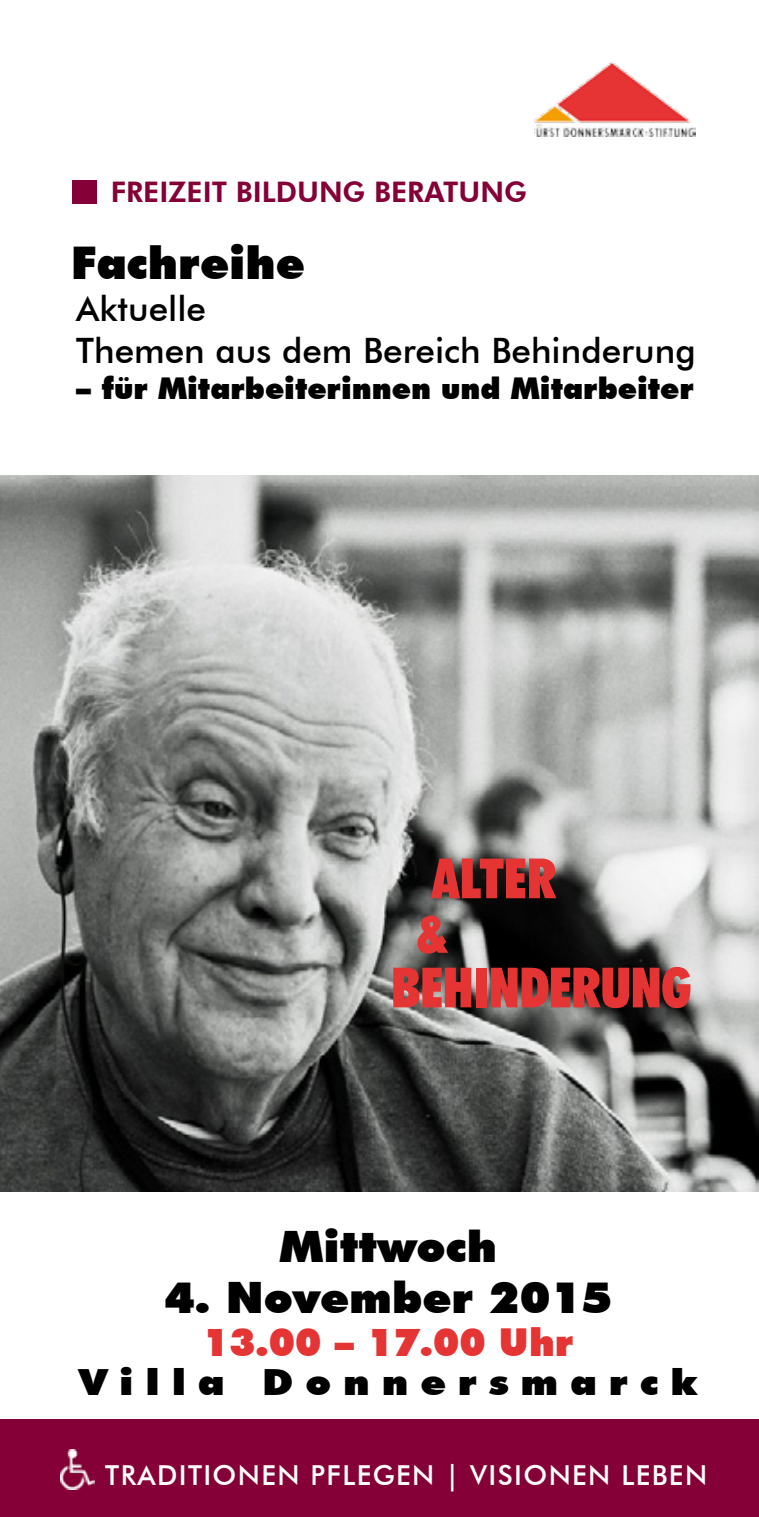
<style>
.page{position:relative;width:759px;height:1517px;background:#fff}
.page>*{position:absolute;margin:0;border:0;box-sizing:border-box;transform-origin:0 0}
.t1{font:900 condensed 55.75px "Futura BT";letter-spacing:-.01em;color:#e53434}
.t2{font:900 condensed 51.25px "Futura BT";color:#e53434}
.t3{font:900 45px "Futura BT";color:#000}
.t4{font:900 43.25px "Futura BT";color:#000;scale:1.04 1}
.t5{font:900 38.5px "Futura BT";color:#e53434}
.t6{font:900 36px "Futura BT";letter-spacing:.3em;color:#000;scale:1.1 1}
.t7{font:500 35px/42px "Futura BT";color:#000}
.t8{font:900 30px "Futura BT";color:#000}
.t9{font:800 28.25px "Futura BT";color:#840036}
.t10{font:500 27.5px "Futura BT";letter-spacing:.05em;color:#fff}
</style>
<div class="page">
<img style="left:0;top:475px;width:758px;height:716px">
<img style="left:534px;top:61px;width:160px;height:76px">
<div style="left:73px;top:180px;width:24px;height:24px;background:#840036"></div>
<div style="left:0;top:1419px;width:758px;height:98px;background:#840036"></div>
<img style="left:61px;top:1449px;width:33px;height:40px">
<p class="t9" style="left:111px;top:175px;width:417px">FREIZEIT BILDUNG BERATUNG</p>
<p class="t3" style="left:71px;top:236px;width:235px">Fachreihe</p>
<p class="t7" style="left:76px;top:287px;width:620px">Aktuelle<br>Themen aus dem Bereich Behinderung</p>
<p class="t8" style="left:76px;top:370px;width:619px">– für Mitarbeiterinnen und Mitarbeiter</p>
<h1 class="t1" style="left:431px;top:844px;width:126px">ALTER</h1>
<h2 class="t2" style="left:416px;top:903px;width:34px">&amp;</h2>
<h1 class="t1" style="left:391px;top:953px;width:302px">BEHINDERUNG</h1>
<p class="t4" style="left:279px;top:1220px;width:210px">Mittwoch</p>
<p class="t4" style="left:164px;top:1271px;width:432px">4. November 2015</p>
<p class="t5" style="left:203px;top:1318px;width:372px">13.00 – 17.00 Uhr</p>
<p class="t6" style="left:79px;top:1360px;width:563px">Villa Donnersmarck</p>
<p class="t10" style="left:105px;top:1458px;width:603px">TRADITIONEN PFLEGEN | VISIONEN LEBEN</p>
</div>
